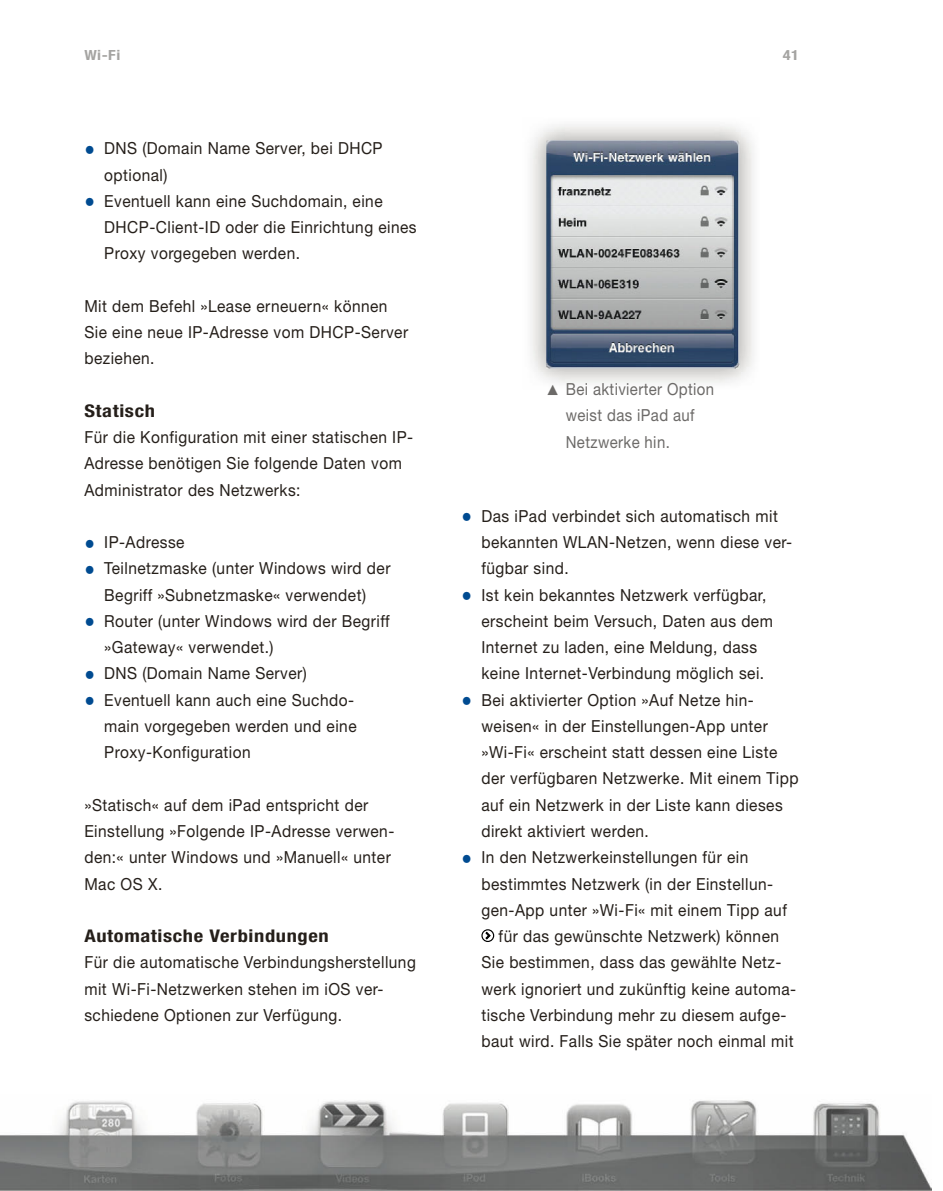
<style>
.page{position:relative;width:943px;height:1191px;background:#fff}
.page>*{position:absolute;margin:0;border:0;box-sizing:border-box;transform-origin:0 0}
.t1{font:700 condensed 17.5px "Helvetica Neue LT Std";letter-spacing:.03em;color:#251f1a;scale:1.17 1}
.t2{font:16.62px/26.2px "Helvetica Neue LT Std";letter-spacing:.03em;color:#251f1a;scale:.93 1}
.t3{font:16.62px/26.2px "Helvetica Neue LT Std";letter-spacing:.025em;color:#6c6a68;scale:.9 1}
.t4{font:700 condensed 14px "Helvetica Neue LT Std";color:#a5a4a2;scale:1.17 1}
.s1{font-weight:800;font-size:22.75px;color:#004b91}
</style>
<div class="page">
<img style="left:0;top:1100px;width:931px;height:91px">
<div style="left:481px;top:929px;width:13px;height:13px;border:1px solid #000;border-radius:50%"></div>
<svg style="left:485px;top:932px;width:5px;height:7px"></svg>
<img style="left:546px;top:140px;width:193px;height:228px">
<p class="t4" style="left:84px;top:46px;width:32px">Wi-Fi</p>
<p class="t4" style="left:782px;top:46px;width:15px">41</p>
<p class="t2" style="left:104px;top:135px;width:301px;text-indent:-20px"><span class="s1">•</span> DNS (Domain Name Server, bei DHCP optional)</p>
<p class="t2" style="left:104px;top:187px;width:337px;text-indent:-20px"><span class="s1">•</span> Eventuell kann eine Suchdomain, eine<br>DHCP-Client-ID oder die Einrichtung eines<br>Proxy vorgegeben werden.</p>
<p class="t2" style="left:84px;top:292px;width:349px">Mit dem Befehl »Lease erneuern« können<br>Sie eine neue IP-Adresse vom DHCP-Server beziehen.</p>
<p class="t1" style="left:84px;top:400px;width:62px">Statisch</p>
<p class="t2" style="left:84px;top:424px;width:355px">Für die Konfiguration mit einer statischen IP-<br>Adresse benötigen Sie folgende Daten vom<br>Administrator des Netzwerks:</p>
<p class="t2" style="left:84px;top:529px;width:109px"><span class="s1">•</span> IP-Adresse</p>
<p class="t2" style="left:84px;top:555px;width:330px;text-align:center"><span class="s1">•</span> Teilnetzmaske (unter Windows wird der<br>Begriff »Subnetzmaske« verwendet)</p>
<p class="t2" style="left:104px;top:607px;width:308px;text-indent:-20px"><span class="s1">•</span> Router (unter Windows wird der Begriff »Gateway« verwendet.)</p>
<p class="t2" style="left:84px;top:660px;width:241px"><span class="s1">•</span> DNS (Domain Name Server)</p>
<p class="t2" style="left:104px;top:686px;width:273px;text-indent:-20px"><span class="s1">•</span> Eventuell kann auch eine Suchdo&shy;main vorgegeben werden und eine<br>Proxy-Konfiguration</p>
<p class="t2" style="left:84px;top:791px;width:335px">»Statisch« auf dem iPad entspricht der<br>Einstellung »Folgende IP-Adresse verwen&shy;den:« unter Windows und »Manuell« unter<br>Mac OS X.</p>
<p class="t1" style="left:84px;top:925px;width:210px">Automatische Verbindungen</p>
<p class="t2" style="left:84px;top:949px;width:358px">Für die automatische Verbindungsherstellung mit Wi-Fi-Netzwerken stehen im iOS ver&shy;schiedene Optionen zur Verfügung.</p>
<p class="t3" style="left:566px;top:376px;width:166px">Bei aktivierter Option weist das iPad auf<br>Netzwerke hin.</p>
<p class="t2" style="left:481px;top:502px;width:336px;text-indent:-20px"><span class="s1">•</span> Das iPad verbindet sich automatisch mit bekannten WLAN-Netzen, wenn diese ver&shy;fügbar sind.</p>
<p class="t2" style="left:481px;top:581px;width:315px;text-indent:-20px"><span class="s1">•</span> Ist kein bekanntes Netzwerk verfügbar, erscheint beim Versuch, Daten aus dem Internet zu laden, eine Meldung, dass keine Internet-Verbindung möglich sei.</p>
<p class="t2" style="left:481px;top:686px;width:342px;text-indent:-20px"><span class="s1">•</span> Bei aktivierter Option »Auf Netze hin&shy;weisen« in der Einstellungen-App unter »Wi-Fi« erscheint statt dessen eine Liste der verfügbaren Netzwerke. Mit einem Tipp auf ein Netzwerk in der Liste kann dieses direkt aktiviert werden.</p>
<p class="t2" style="left:461px;top:844px;width:310px"><span class="s1">•</span> In den Netzwerkeinstellungen für ein</p>
<p class="t2" style="left:481px;top:870px;width:315px">bestimmtes Netzwerk (in der Einstellun-</p>
<p class="t2" style="left:481px;top:896px;width:330px">gen-App unter »Wi-Fi« mit einem Tipp auf</p>
<p class="t2" style="left:498px;top:922px;width:303px">für das gewünschte Netzwerk) können</p>
<p class="t2" style="left:481px;top:949px;width:324px">Sie bestimmen, dass das gewählte Netz-</p>
<p class="t2" style="left:481px;top:975px;width:340px">werk ignoriert und zukünftig keine automa-</p>
<p class="t2" style="left:481px;top:1001px;width:329px">tische Verbindung mehr zu diesem aufge-</p>
<p class="t2" style="left:481px;top:1027px;width:337px">baut wird. Falls Sie später noch einmal mit</p>
</div>
